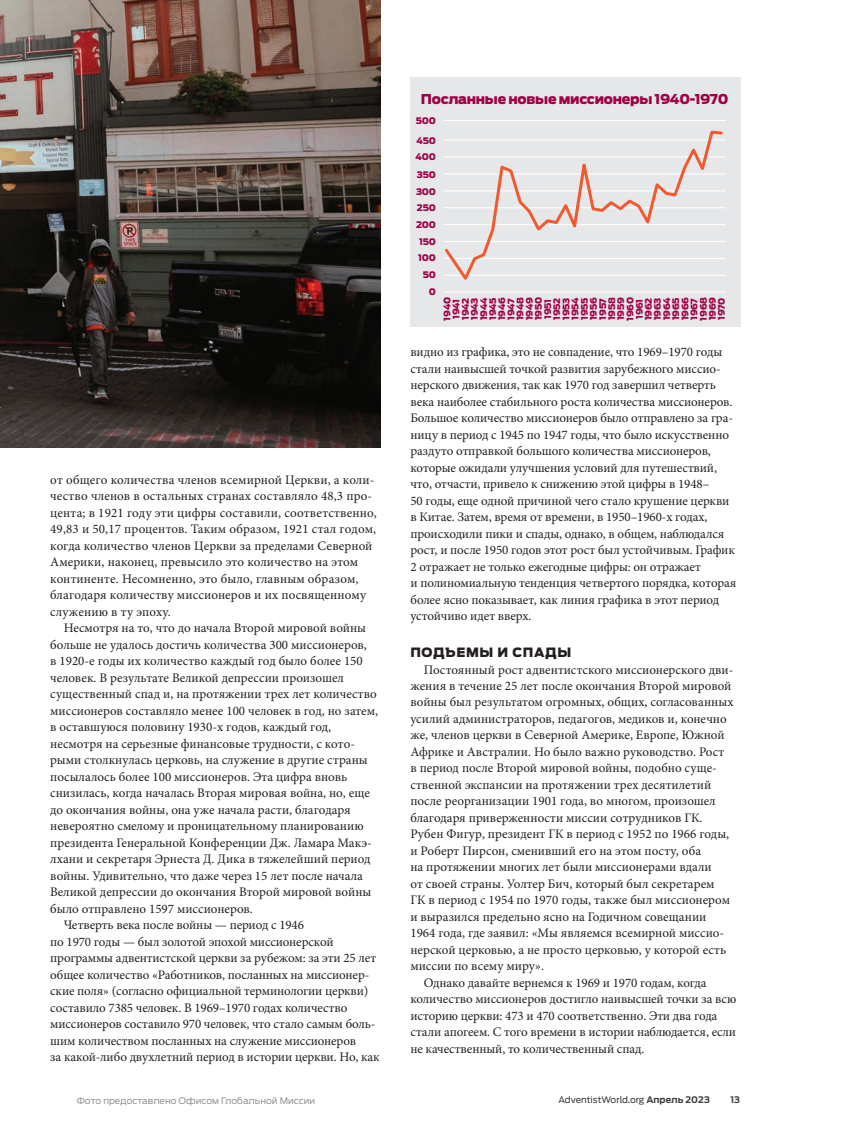
<style>
.page{position:relative;width:864px;height:1134px;background:#fff}
.page>*{position:absolute;margin:0;border:0;box-sizing:border-box;transform-origin:0 0}
.Pull_Quotes{font:900 13.5px "Ford Antenna";letter-spacing:-.02em;color:#a00147}
.Main_Body{font:13.05px/16.5px "Minion Pro";letter-spacing:-.005em;color:#231f20}
.Subheads{font:900 12.75px "Ford Antenna";letter-spacing:.05em;color:#231f20}
.Pull_Quotes-2{font:900 9px "Ford Antenna";letter-spacing:-.03em;color:#a00147}
.New_Photo_Credit{font:9px "Ford Antenna";color:#939598}
.t1{font:9px "Ford Antenna";color:#3e3e3f}
.t2{font:700 9px "Ford Antenna";color:#3e3e3f}
.s1{font-weight:700}
</style>
<div class="page">
<img style="left:0;top:0;width:380px;height:447px">
<div style="left:410px;top:78px;width:331px;height:249px;background:#e6e7e9"></div>
<hr style="left:444px;top:173px;width:282px;height:2px;background:#fff">
<hr style="left:444px;top:139px;width:282px;height:1px;background:#fff">
<hr style="left:444px;top:120px;width:282px;height:1px;background:#fff">
<hr style="left:444px;top:190px;width:282px;height:1px;background:#fff">
<hr style="left:444px;top:156px;width:282px;height:1px;background:#fff">
<hr style="left:444px;top:207px;width:282px;height:1px;background:#fff">
<hr style="left:444px;top:224px;width:282px;height:1px;background:#fff">
<hr style="left:444px;top:241px;width:282px;height:1px;background:#fff">
<hr style="left:444px;top:258px;width:282px;height:1px;background:#fff">
<hr style="left:444px;top:275px;width:282px;height:1px;background:#fff">
<hr style="left:444px;top:292px;width:282px;height:1px;background:#fff">
<svg style="left:444px;top:130px;width:280px;height:150px"></svg>
<p class="Main_Body" style="left:50px;top:471px;width:328px">от общего количества членов всемирной Церкви, а коли&shy;чество членов в остальных странах составляло 48,3 про&shy;цента; в 1921 году эти цифры составили, соответственно, 49,83 и 50,17 процентов. Таким образом, 1921 стал годом, когда количество членов Церкви за пределами Северной Америки, наконец, превысило это количество на этом континенте. Несомненно, это было, главным образом, благодаря количеству миссионеров и их посвященному служению в ту эпоху.</p>
<p class="Main_Body" style="left:50px;top:620px;width:329px;text-indent:13px">Несмотря на то, что до начала Второй мировой войны больше не удалось достичь количества 300 миссионеров,<br>в 1920-е годы их количество каждый год было более 150 человек. В результате Великой депрессии произошел существенный спад и, на протяжении трех лет количество миссионеров составляло менее 100 человек в год, но затем, в оставшуюся половину 1930-х годов, каждый год, несмотря на серьезные финансовые трудности, с кото&shy;рыми столкнулась церковь, на служение в другие страны посылалось более 100 миссионеров. Эта цифра вновь снизилась, когда началась Вторая мировая война, но, еще до окончания войны, она уже начала расти, благодаря невероятно смелому и проницательному планированию президента Генеральной Конференции Дж. Ламара Макэ&shy;лхани и секретаря Эрнеста Д. Дика в тяжелейший период войны. Удивительно, что даже через 15 лет после начала Великой депрессии до окончания Второй мировой войны было отправлено 1597 миссионеров.</p>
<p class="Main_Body" style="left:50px;top:917px;width:331px;text-indent:13px">Четверть века после войны — период с 1946<br>по 1970 годы — был золотой эпохой миссионерской программы адвентистской церкви за рубежом: за эти 25 лет общее количество «Работников, посланных на миссионер&shy;ские поля» (согласно официальной терминологии церкви) составило 7385 человек. В 1969–1970 годах количество миссионеров составило 970 человек, что стало самым боль&shy;шим количеством посланных на служение миссионеров<br>за какой-либо двухлетний период в истории церкви. Но, как</p>
<p class="New_Photo_Credit" style="left:77px;top:1093px;width:240px">Фото предоставлено Офисом Глобальной Миссии</p>
<p class="Pull_Quotes" style="left:421px;top:86px;width:309px">Посланные новые миссионеры 1940-1970</p>
<p class="Pull_Quotes-2" style="left:416px;top:113px;width:21px">500</p>
<p class="Pull_Quotes-2" style="left:417px;top:132px;width:21px">450</p>
<p class="Pull_Quotes-2" style="left:416px;top:149px;width:22px">400</p>
<p class="Pull_Quotes-2" style="left:417px;top:166px;width:20px">350</p>
<p class="Pull_Quotes-2" style="left:416px;top:183px;width:21px">300</p>
<p class="Pull_Quotes-2" style="left:417px;top:200px;width:20px">250</p>
<p class="Pull_Quotes-2" style="left:416px;top:216px;width:21px">200</p>
<p class="Pull_Quotes-2" style="left:419px;top:233px;width:18px">150</p>
<p class="Pull_Quotes-2" style="left:418px;top:250px;width:19px">100</p>
<p class="Pull_Quotes-2" style="left:423px;top:267px;width:15px">50</p>
<p class="Pull_Quotes-2" style="left:429px;top:283px;width:9px">0</p>
<p class="Pull_Quotes-2" style="left:439px;top:321px;width:25px;rotate:-90deg">1940</p>
<p class="Pull_Quotes-2" style="left:448px;top:319px;width:22px;rotate:-90deg">1941</p>
<p class="Pull_Quotes-2" style="left:457px;top:320px;width:24px;rotate:-90deg">1942</p>
<p class="Pull_Quotes-2" style="left:466px;top:320px;width:24px;rotate:-90deg">1943</p>
<p class="Pull_Quotes-2" style="left:475px;top:320px;width:24px;rotate:-90deg">1944</p>
<p class="Pull_Quotes-2" style="left:484px;top:320px;width:24px;rotate:-90deg">1945</p>
<p class="Pull_Quotes-2" style="left:494px;top:320px;width:24px;rotate:-90deg">1946</p>
<p class="Pull_Quotes-2" style="left:503px;top:320px;width:23px;rotate:-90deg">1947</p>
<p class="Pull_Quotes-2" style="left:512px;top:320px;width:25px;rotate:-90deg">1948</p>
<p class="Pull_Quotes-2" style="left:521px;top:320px;width:24px;rotate:-90deg">1949</p>
<p class="Pull_Quotes-2" style="left:530px;top:320px;width:25px;rotate:-90deg">1950</p>
<p class="Pull_Quotes-2" style="left:539px;top:319px;width:21px;rotate:-90deg">1951</p>
<p class="Pull_Quotes-2" style="left:549px;top:320px;width:24px;rotate:-90deg">1952</p>
<p class="Pull_Quotes-2" style="left:558px;top:320px;width:24px;rotate:-90deg">1953</p>
<p class="Pull_Quotes-2" style="left:567px;top:320px;width:24px;rotate:-90deg">1954</p>
<p class="Pull_Quotes-2" style="left:576px;top:320px;width:24px;rotate:-90deg">1955</p>
<p class="Pull_Quotes-2" style="left:585px;top:320px;width:24px;rotate:-90deg">1956</p>
<p class="Pull_Quotes-2" style="left:594px;top:320px;width:23px;rotate:-90deg">1957</p>
<p class="Pull_Quotes-2" style="left:603px;top:320px;width:24px;rotate:-90deg">1958</p>
<p class="Pull_Quotes-2" style="left:613px;top:320px;width:24px;rotate:-90deg">1959</p>
<p class="Pull_Quotes-2" style="left:622px;top:321px;width:25px;rotate:-90deg">1960</p>
<p class="Pull_Quotes-2" style="left:631px;top:319px;width:22px;rotate:-90deg">1961</p>
<p class="Pull_Quotes-2" style="left:640px;top:320px;width:24px;rotate:-90deg">1962</p>
<p class="Pull_Quotes-2" style="left:649px;top:320px;width:24px;rotate:-90deg">1963</p>
<p class="Pull_Quotes-2" style="left:658px;top:320px;width:24px;rotate:-90deg">1964</p>
<p class="Pull_Quotes-2" style="left:668px;top:320px;width:24px;rotate:-90deg">1965</p>
<p class="Pull_Quotes-2" style="left:677px;top:320px;width:25px;rotate:-90deg">1966</p>
<p class="Pull_Quotes-2" style="left:686px;top:320px;width:23px;rotate:-90deg">1967</p>
<p class="Pull_Quotes-2" style="left:695px;top:321px;width:25px;rotate:-90deg">1968</p>
<p class="Pull_Quotes-2" style="left:704px;top:320px;width:25px;rotate:-90deg">1969</p>
<p class="Pull_Quotes-2" style="left:713px;top:320px;width:24px;rotate:-90deg">1970</p>
<p class="Main_Body" style="left:410px;top:344px;width:328px">видно из графика, это не совпадение, что 1969–1970 годы стали наивысшей точкой развития зарубежного миссио&shy;нерского движения, так как 1970 год завершил четверть века наиболее стабильного роста количества миссионеров.<br>Большое количество миссионеров было отправлено за гра&shy;ницу в период с 1945 по 1947 годы, что было искусственно раздуто отправкой большого количества миссионеров, которые ожидали улучшения условий для путешествий, что, отчасти, привело к снижению этой цифры в 1948–<br>50 годы, еще одной причиной чего стало крушение церкви в Китае. Затем, время от времени, в 1950–1960-х годах, происходили пики и спады, однако, в общем, наблюдался рост, и после 1950 годов этот рост был устойчивым. График 2 отражает не только ежегодные цифры: он отражает<br>и полиномиальную тенденция четвертого порядка, которая более ясно показывает, как линия графика в этот период устойчиво идет вверх.</p>
<p class="Subheads" style="left:410px;top:640px;width:163px">ПОДЪЕМЫ И СПАДЫ</p>
<p class="Main_Body" style="left:410px;top:661px;width:325px;text-indent:13px">Постоянный рост адвентистского миссионерского дви&shy;жения в течение 25 лет после окончания Второй мировой войны был результатом огромных, общих, согласованных усилий администраторов, педагогов, медиков и, конечно же, членов церкви в Северной Америке, Европе, Южной Африке и Австралии. Но было важно руководство. Рост в период после Второй мировой войны, подобно суще&shy;ственной экспансии на протяжении трех десятилетий после реорганизации 1901 года, во многом, произошел благодаря приверженности миссии сотрудников ГК.<br>Рубен Фигур, президент ГК в период с 1952 по 1966 годы, и Роберт Пирсон, сменивший его на этом посту, оба<br>на протяжении многих лет были миссионерами вдали<br>от своей страны. Уолтер Бич, который был секретарем<br>ГК в период с 1954 по 1970 годы, также был миссионером и выразился предельно ясно на Годичном совещании 1964 года, где заявил: «Мы являемся всемирной миссио&shy;нерской церковью, а не просто церковью, у которой есть миссии по всему миру».</p>
<p class="Main_Body" style="left:410px;top:975px;width:327px;text-indent:13px">Однако давайте вернемся к 1969 и 1970 годам, когда количество миссионеров достигло наивысшей точки за всю историю церкви: 473 и 470 соответственно. Эти два года стали апогеем. С того времени в истории наблюдается, если не качественный, то количественный спад.</p>
<p class="t1" style="left:559px;top:1091px;width:153px">AdventistWorld.org <span class="s1">Апрель 2023</span></p>
<p class="t2" style="left:730px;top:1091px;width:11px">13</p>
</div>
